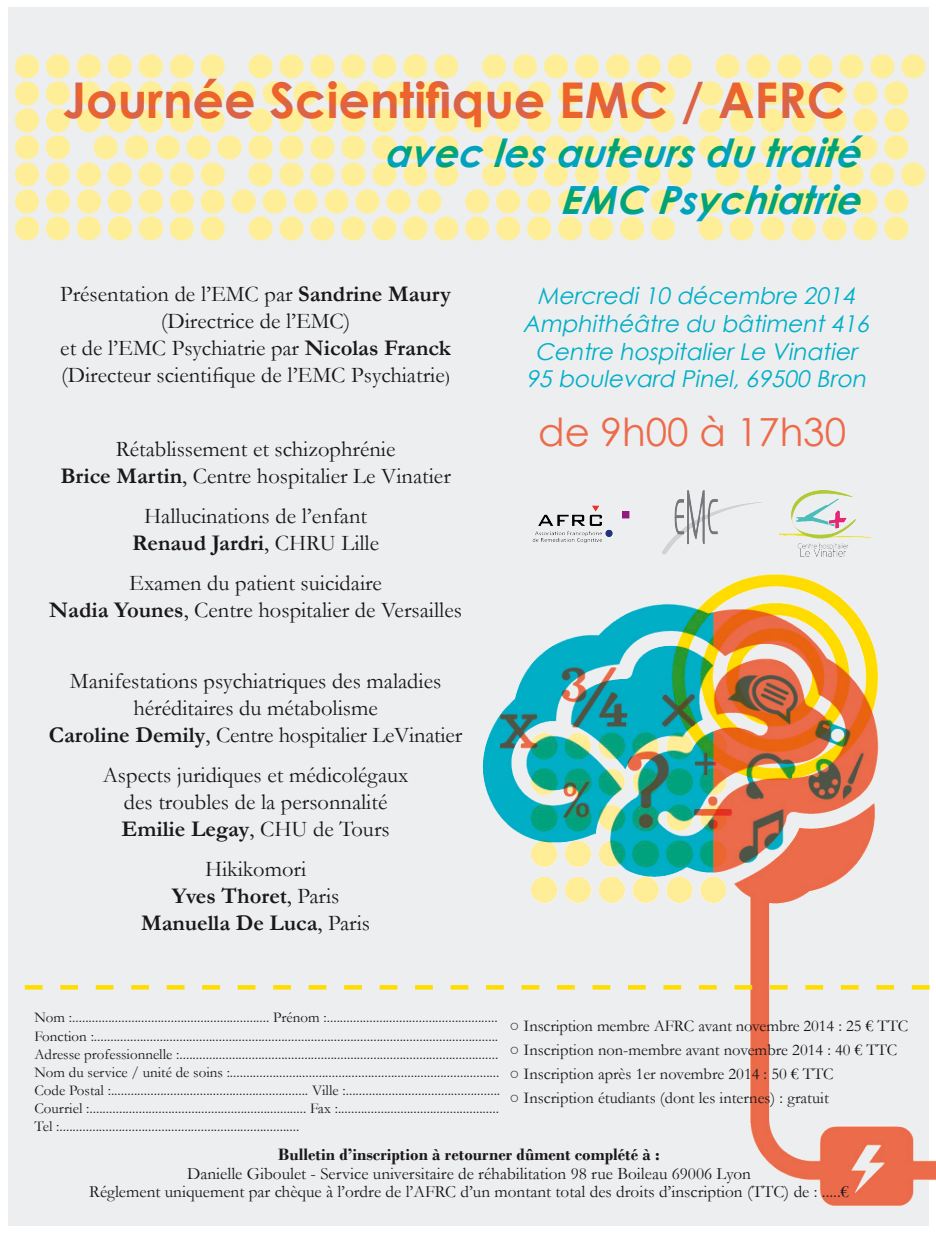
<style>
.page{position:relative;width:936px;height:1234px;background:#fff}
.page>*{position:absolute;margin:0;border:0;box-sizing:border-box;transform-origin:0 0}
.t1{font:67.2px "Symbol";color:#ffee98}
.t2{font:700 49.2px "Century Gothic";color:#ec6b4b}
.t3{font:italic 700 38.85px/46.7px "Century Gothic";color:#00afc8;text-align:right}
.t4{font:38.7px "Century Gothic";color:#ec6b4b}
.t5{font:italic 23.1px "Century Gothic";color:#00afc8}
.t6{font:22.5px/27px "Garamond";color:#1a171b;text-align:center}
.t7{font:700 22.5px "Garamond";color:#1a171b}
.t8{font:17.25px "Garamond";color:#1a171b}
.t9{font:700 17.25px "Bodoni";color:#1a171b}
.t10{font:16.5px "Garamond";color:#1a171b}
.t11{font:15px "Garamond";color:#1a171b}
.s1{font-weight:700}
.s2{font-family:"Bodoni";font-size:16.5px}
.s3{font-weight:400}
</style>
<div class="page">
<div style="left:8px;top:8px;width:920px;height:1217px;background:#edeeef"></div>
<img style="left:402px;top:531px;width:533px;height:695px">
<svg style="left:25px;top:984px;width:910px;height:5px"></svg>
<img style="left:779px;top:490px;width:94px;height:66px">
<img style="left:518px;top:505px;width:120px;height:63px">
<img style="left:653px;top:490px;width:108px;height:78px">
<p class="t1" style="left:12px;top:18px;width:918px">••••••• ••••••• ••••••• •••••••</p>
<p class="t1" style="left:12px;top:45px;width:901px">•••••••••••••• ••••••• •••••••</p>
<p class="t1" style="left:12px;top:72px;width:901px">••••••• •••••••••••••• •••••••</p>
<p class="t1" style="left:12px;top:99px;width:901px">•• •••••••••••• ••••••••••••••</p>
<p class="t1" style="left:12px;top:126px;width:918px">••••••• ••••••• ••••••• •••••••</p>
<p class="t1" style="left:12px;top:153px;width:901px">•••••••••••••• ••••••• •••••••</p>
<p class="t1" style="left:12px;top:180px;width:901px">••••••• •••••••••••••• •••••••</p>
<h2 class="t2" style="left:62px;top:63px;width:784px">Journée Scientifique EMC / AFRC</h2>
<h3 class="t3" style="left:386px;top:128px;width:486px">avec lesauteursdu traité<br>EMC Psychiatrie</h3>
<p class="t6" style="left:60px;top:280px;width:392px">Présentation de l’EMC par <span class="s1">Sandrine Maury </span>(Directrice de l’EMC)<br>et de l’EMC Psychiatrie par <span class="s1">Nicolas Franck </span>(Directeur scientifique de l’EMC Psychiatrie<span class="s2">)</span></p>
<p class="t6" style="left:116px;top:435px;width:281px">Rétablissement et schizophrénie</p>
<p class="t6" style="left:60px;top:462px;width:392px"><span class="s1">Brice Martin</span>, Centre hospitalier Le Vinatier</p>
<p class="t6" style="left:144px;top:502px;width:224px">Hallucinations de l’enfant</p>
<p class="t7" style="left:132px;top:527px;width:248px">Renaud Jardri<span class="s3">, CHRU Lille</span></p>
<p class="t6" style="left:129px;top:568px;width:254px">Examen du patient suicidaire</p>
<p class="t6" style="left:49px;top:595px;width:414px"><span class="s1">Nadia Younes</span>, Centre hospitalier de Versailles</p>
<p class="t6" style="left:70px;top:666px;width:373px">Manifestations psychiatriques des maladies héréditaires du métabolisme</p>
<p class="t6" style="left:49px;top:720px;width:414px"><span class="s1">Caroline Demily</span>, Centre hospitalier LeVinatier</p>
<p class="t6" style="left:103px;top:760px;width:307px">Aspects juridiques et médicolégaux des troubles de la personnalité</p>
<p class="t7" style="left:121px;top:813px;width:270px">Emilie Legay<span class="s3">, CHU de Tours</span></p>
<p class="t6" style="left:205px;top:854px;width:103px">Hikikomori</p>
<p class="t7" style="left:172px;top:880px;width:169px">Yves Thoret<span class="s3">, Paris</span></p>
<p class="t7" style="left:141px;top:907px;width:230px">Manuella De Luca<span class="s3">, Paris</span></p>
<p class="t5" style="left:537px;top:279px;width:324px">Mercredi10 décembre 2014</p>
<p class="t5" style="left:522px;top:307px;width:353px">Amphithéâtre du bâtiment416</p>
<p class="t5" style="left:535px;top:335px;width:329px">Centre hospitalierLe Vinatier</p>
<p class="t5" style="left:526px;top:363px;width:346px">95 boulevard Pinel,69500 Bron</p>
<p class="t4" style="left:538px;top:405px;width:309px">de 9h00 à 17h30</p>
<p class="t11" style="left:34px;top:1007px;width:465px">Nom :............................................................ Prénom :....................................................</p>
<p class="t11" style="left:34px;top:1025px;width:465px">Fonction :...........................................................................................................................</p>
<p class="t11" style="left:34px;top:1043px;width:465px">Adresse professionnelle :.................................................................................................</p>
<p class="t11" style="left:34px;top:1061px;width:466px">Nom du service / unité de soins :..................................................................................</p>
<p class="t11" style="left:34px;top:1079px;width:467px">Code Postal :............................................................ Ville :...............................................</p>
<p class="t11" style="left:34px;top:1097px;width:466px">Courriel :.................................................................. Fax :.................................................</p>
<p class="t11" style="left:34px;top:1115px;width:266px">Tel :.........................................................................</p>
<p class="t9" style="left:278px;top:1143px;width:383px">Bulletin d’inscription à retourner dûment complété à :</p>
<p class="t8" style="left:187px;top:1161px;width:565px">Danielle Giboulet - Service universitaire de réhabilitation 98 rue Boileau 69006 Lyon</p>
<p class="t8" style="left:89px;top:1179px;width:761px">Réglement uniquement par chèque à l’ordre de l’AFRC d’un montant total des droits d’inscription (TTC) de : .....€</p>
<p class="t10" style="left:509px;top:1014px;width:400px">○ Inscription membre AFRC avant novembre 2014 : 25 € TTC</p>
<p class="t10" style="left:509px;top:1038px;width:389px">○ Inscription non-membre avant novembre 2014 : 40 € TTC</p>
<p class="t10" style="left:509px;top:1062px;width:325px">○ Inscription après 1er novembre 2014 : 50 € TTC</p>
<p class="t10" style="left:509px;top:1086px;width:321px">○ Inscription étudiants (dont les internes) : gratuit</p>
</div>
